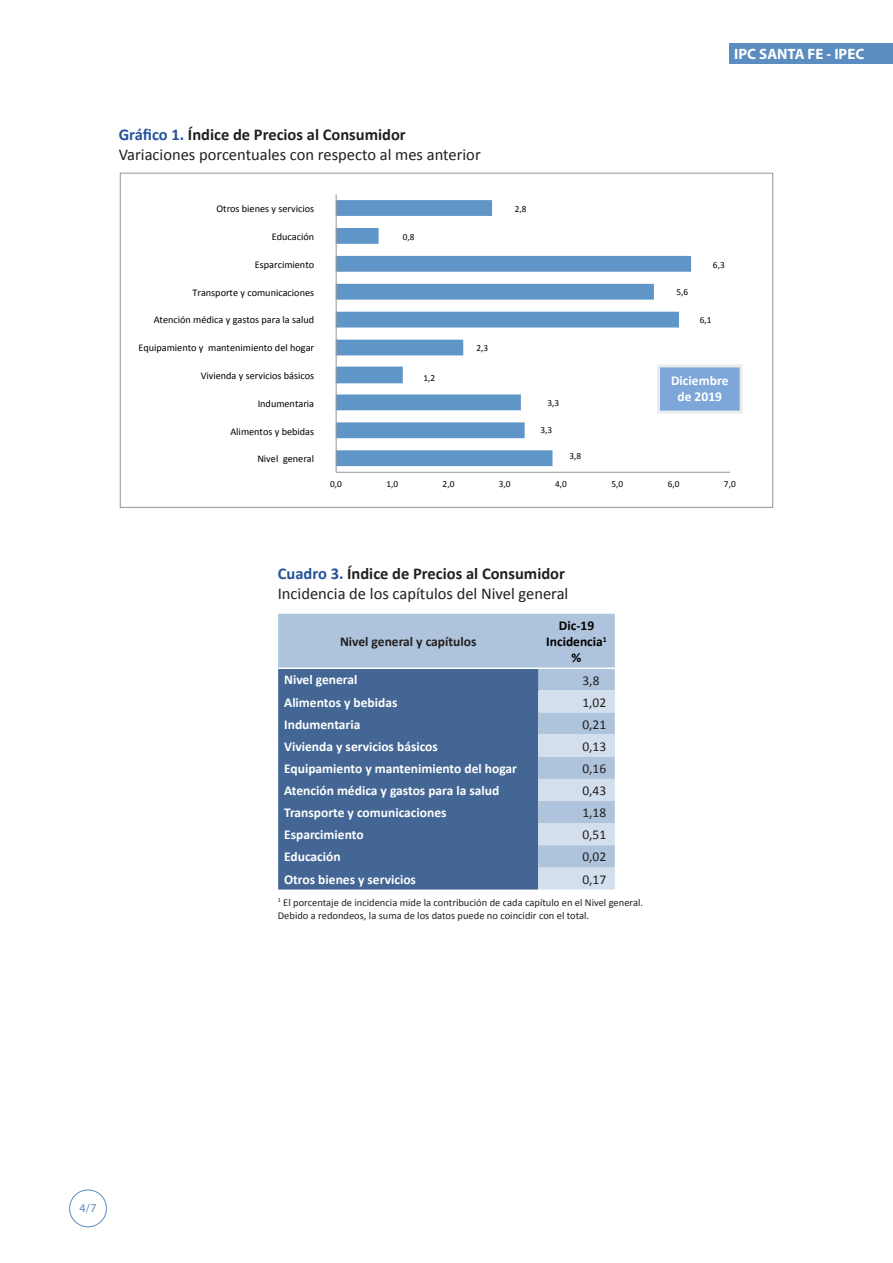
<style>
.page{position:relative;width:893px;height:1263px;background:#fff}
.page>*{position:absolute;margin:0;border:0;box-sizing:border-box;transform-origin:0 0}
.Titulo_Cuadros{font:700 16.5px "Calibri";color:#231f20}
.Titulo_Cuadro_R{font:16.5px "Calibri";color:#231f20}
.Titulo_Cuadros-2{font:16.5px "Calibri";color:#231f20}
.t1{font:700 15px "Myriad Pro";color:#fff}
.t2{font:700 13.5px "Calibri";color:#fff}
.t3{font:13.5px "Calibri";color:#231f20}
.t4{font:700 13.5px "Calibri";color:#231f20}
.t5{font:700 13.5px "Calibri";color:#000}
.t6{font:12px "Myriad Pro";color:#5c8dc0}
.Fuente{font:10.5px "Calibri";color:#231f20}
.t7{font:10.2px "Calibri";color:#000}
.t8{font:9.3px "Calibri";color:#000}
.s1{color:#24529b}
</style>
<div class="page">
<div style="left:69px;top:1189px;width:38px;height:38px;border:1px solid #5c8dc0;border-radius:50%"></div>
<div style="left:729px;top:43px;width:164px;height:21px;background:#5c8dc0"></div>
<svg style="left:337px;top:200px;width:354px;height:266px"></svg>
<hr style="left:336px;top:472px;width:394px;height:1px;background:#979797">
<hr style="left:336px;top:194px;width:1px;height:278px;background:#979797">
<svg style="left:278px;top:614px;width:337px;height:275px;background:#6d8aaf"></svg>
<div style="left:538px;top:735px;width:77px;height:22px;background:#d4dfed"></div>
<hr style="left:278px;top:667px;width:260px;height:2px;background:#fff">
<hr style="left:538px;top:667px;width:77px;height:2px;background:#fff">
<div style="left:657px;top:365px;width:86px;height:48px;background:#7ca7d8;border:3px solid #eaebec"></div>
<p class="Titulo_Cuadros" style="left:119px;top:124px;width:288px"><span class="s1">Gráfico 1.</span> Índice de Precios al Consumidor</p>
<p class="Titulo_Cuadro_R" style="left:119px;top:144px;width:363px">Variaciones porcentuales con respecto al mes anterior</p>
<p class="t7" style="left:216px;top:202px;width:99px">Otros bienes y servicios</p>
<p class="t7" style="left:272px;top:230px;width:44px">Educación</p>
<p class="t7" style="left:255px;top:258px;width:61px">Esparcimiento</p>
<p class="t7" style="left:192px;top:286px;width:123px">Transporte y comunicaciones</p>
<p class="t7" style="left:154px;top:314px;width:162px">Atención médica y gastos para la salud</p>
<p class="t7" style="left:138px;top:341px;width:177px">Equipamiento y mantenimiento del hogar</p>
<p class="t7" style="left:201px;top:369px;width:115px">Vivienda y servicios básicos</p>
<p class="t7" style="left:258px;top:397px;width:58px">Indumentaria</p>
<p class="t7" style="left:230px;top:425px;width:85px">Alimentos y bebidas</p>
<p class="t7" style="left:257px;top:453px;width:58px">Nivel general</p>
<p class="t8" style="left:403px;top:231px;width:13px">0,8</p>
<p class="t8" style="left:423px;top:371px;width:13px">1,2</p>
<p class="t8" style="left:477px;top:342px;width:13px">2,3</p>
<p class="t8" style="left:515px;top:203px;width:13px">2,8</p>
<p class="t8" style="left:547px;top:397px;width:13px">3,3</p>
<p class="t8" style="left:540px;top:424px;width:13px">3,3</p>
<p class="t8" style="left:570px;top:450px;width:13px">3,8</p>
<p class="t1" style="left:734px;top:44px;width:131px">IPC SANTA FE - IPEC</p>
<p class="t8" style="left:676px;top:286px;width:13px">5,6</p>
<p class="t8" style="left:713px;top:259px;width:13px">6,3</p>
<p class="t8" style="left:700px;top:314px;width:13px">6,1</p>
<p class="t2" style="left:671px;top:372px;width:59px">Diciembre</p>
<p class="t2" style="left:677px;top:388px;width:46px">de 2019</p>
<p class="t8" style="left:330px;top:478px;width:13px">0,0</p>
<p class="t8" style="left:386px;top:478px;width:13px">1,0</p>
<p class="t8" style="left:443px;top:478px;width:13px">2,0</p>
<p class="t8" style="left:499px;top:478px;width:13px">3,0</p>
<p class="t8" style="left:555px;top:478px;width:13px">4,0</p>
<p class="t8" style="left:611px;top:478px;width:13px">5,0</p>
<p class="t8" style="left:668px;top:478px;width:13px">6,0</p>
<p class="t8" style="left:724px;top:478px;width:13px">7,0</p>
<p class="Titulo_Cuadros" style="left:278px;top:563px;width:289px"><span class="s1">Cuadro 3.</span> Índice de Precios al Consumidor</p>
<p class="Titulo_Cuadros-2" style="left:278px;top:583px;width:292px">Incidencia de los capítulos del Nivel general</p>
<p class="t4" style="left:340px;top:633px;width:138px">Nivel general y capítulos</p>
<p class="t5" style="left:559px;top:617px;width:37px">Dic-19</p>
<p class="t5" style="left:546px;top:633px;width:62px">Incidencia<sup>1</sup></p>
<p class="t5" style="left:572px;top:649px;width:11px">%</p>
<p class="t2" style="left:284px;top:671px;width:75px">Nivel general</p>
<p class="t3" style="left:582px;top:672px;width:19px">3,8</p>
<p class="t2" style="left:284px;top:693px;width:115px">Alimentos y bebidas</p>
<p class="t3" style="left:582px;top:693px;width:25px">1,02</p>
<p class="t2" style="left:284px;top:715px;width:78px">Indumentaria</p>
<p class="t3" style="left:582px;top:716px;width:25px">0,21</p>
<p class="t2" style="left:284px;top:738px;width:155px">Vivienda y servicios básicos</p>
<p class="t3" style="left:582px;top:738px;width:25px">0,13</p>
<p class="t2" style="left:284px;top:760px;width:234px">Equipamiento y mantenimiento del hogar</p>
<p class="t3" style="left:582px;top:760px;width:25px">0,16</p>
<p class="t2" style="left:284px;top:782px;width:217px">Atención médica y gastos para la salud</p>
<p class="t3" style="left:582px;top:782px;width:25px">0,43</p>
<p class="t2" style="left:284px;top:804px;width:164px">Transporte y comunicaciones</p>
<p class="t3" style="left:582px;top:804px;width:25px">1,18</p>
<p class="t2" style="left:284px;top:826px;width:81px">Esparcimiento</p>
<p class="t3" style="left:582px;top:826px;width:25px">0,51</p>
<p class="t2" style="left:284px;top:848px;width:58px">Educación</p>
<p class="t3" style="left:582px;top:848px;width:25px">0,02</p>
<p class="t2" style="left:284px;top:870px;width:133px">Otros bienes y servicios</p>
<p class="t3" style="left:582px;top:870px;width:25px">0,17</p>
<p class="Fuente" style="left:278px;top:895px;width:367px"><sup>1</sup> El porcentaje de incidencia mide la contribución de cada capítulo en el Nivel general.</p>
<p class="Fuente" style="left:278px;top:909px;width:313px">Debido a redondeos, la suma de los datos puede no coincidir con el total.</p>
<p class="t6" style="left:79px;top:1201px;width:19px">4/7</p>
</div>
